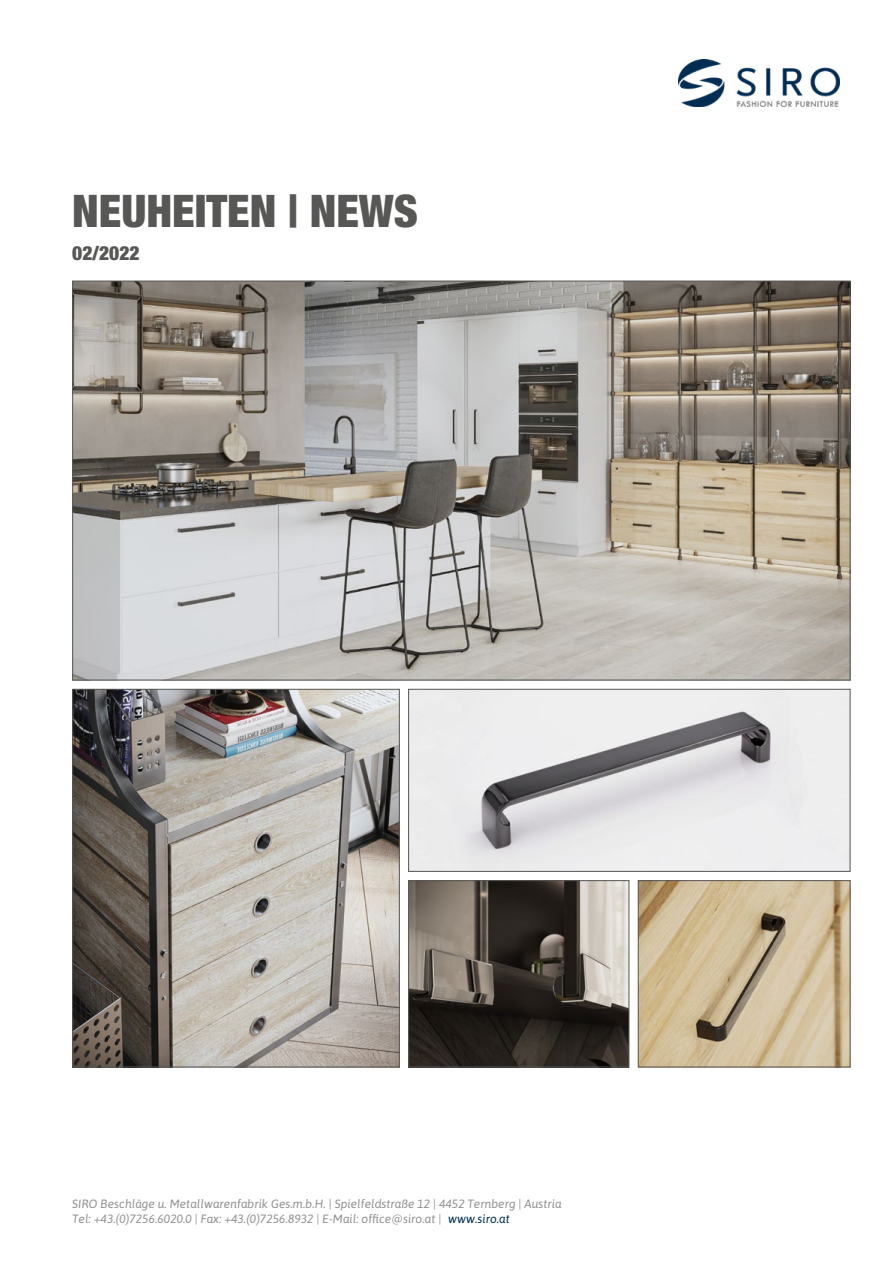
<style>
.page{position:relative;width:893px;height:1263px;background:#fff}
.page>*{position:absolute;margin:0;border:0;box-sizing:border-box;transform-origin:0 0}
.t1{font:900 condensed 45px "Helvetica Neue LTW1 G";color:#575756}
.t2{font:900 condensed 19.5px "Helvetica Neue LTW1 G";color:#575756}
.t3{font:italic 12px/14.4px "Asap";color:#909090}
.s1{color:#002c50}
</style>
<div class="page">
<img style="left:74px;top:283px;width:774px;height:395px">
<img style="left:410px;top:882px;width:217px;height:183px">
<div style="left:408px;top:880px;width:221px;height:187px;border:1px solid #575756"></div>
<img style="left:640px;top:882px;width:208px;height:183px">
<div style="left:638px;top:880px;width:212px;height:187px;border:1px solid #575756"></div>
<img style="left:74px;top:691px;width:324px;height:374px">
<div style="left:72px;top:689px;width:328px;height:378px;border:1px solid #575756"></div>
<img style="left:410px;top:691px;width:438px;height:179px">
<div style="left:408px;top:689px;width:442px;height:183px;border:1px solid #575756"></div>
<img style="left:679px;top:60px;width:161px;height:46px">
<h1 class="t1" style="left:72px;top:184px;width:347px">NEUHEITEN | NEWS</h1>
<h2 class="t2" style="left:72px;top:241px;width:69px">02/2022</h2>
<p class="t3" style="left:72px;top:1196px;width:491px">SIRO Beschläge u. Metallwarenfabrik Ges.m.b.H. | Spielfeldstraße 12 | 4452 Ternberg | Austria<br>Tel: +43.(0)7256.6020.0 | Fax: +43.(0)7256.8932 | E-Mail: office@siro.at | <span class="s1">www.siro.at</span></p>
</div>
